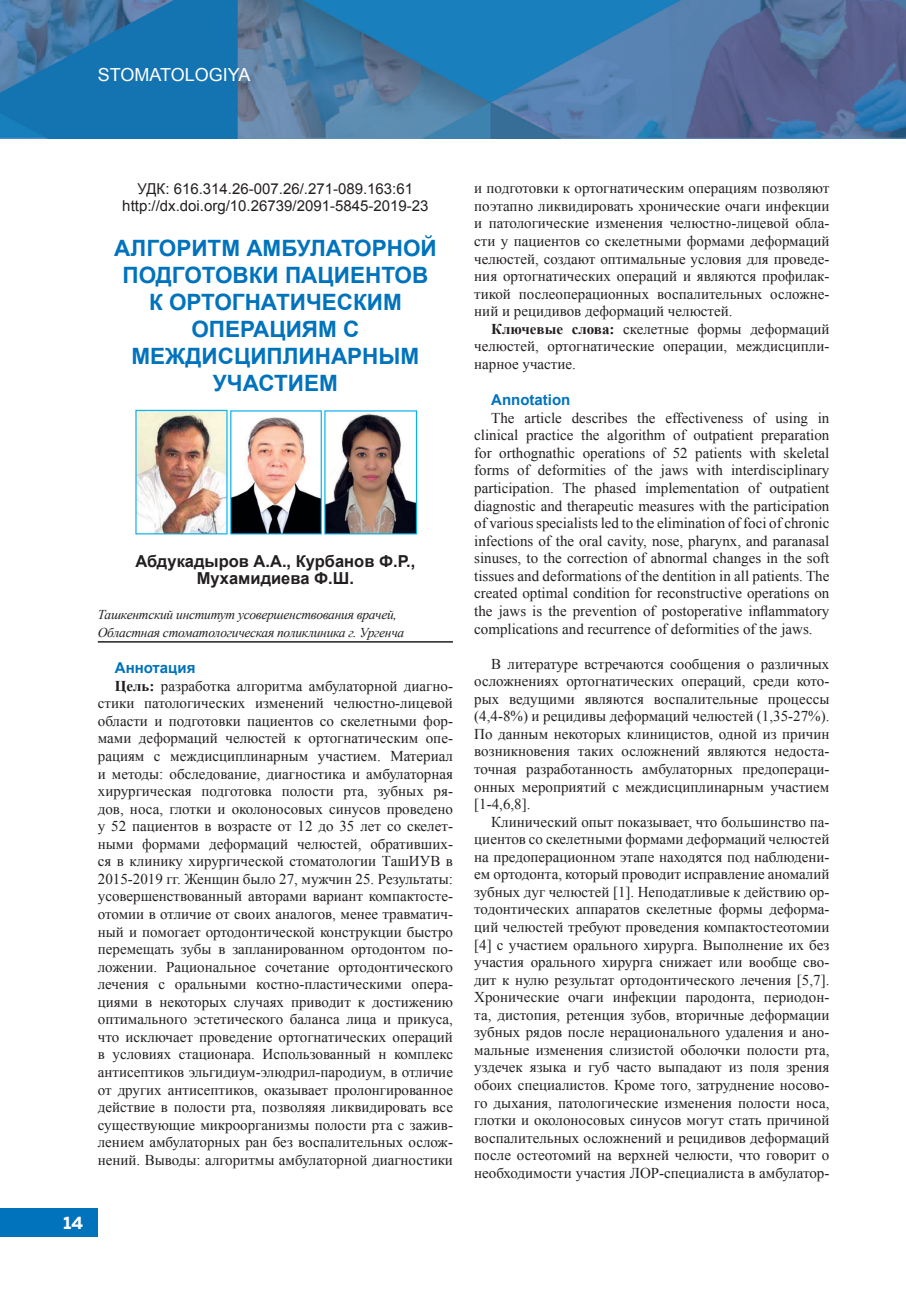
<style>
.page{position:relative;width:906px;height:1289px;background:#fff}
.page>*{position:absolute;margin:0;border:0;box-sizing:border-box;transform-origin:0 0}
.t1{font:700 22.5px/27px "Arial";color:#0073bc;text-align:center}
.t2{font:18px "Arial";color:#fff}
.t3{font:700 18px "Muller";color:#fff}
.t4{font:700 16.5px/17.5px "Arial";color:#231f20;text-align:center}
.t5{font:15px/17.5px "Times New Roman";color:#231f20;text-align:justify}
.t6{font:15px/17.5px "Arial";color:#231f20;text-align:center}
.t7{font:700 15px "Arial";color:#0073bc}
.t8{font:italic 13.5px/17.5px "Times New Roman";letter-spacing:-.02em;color:#231f20}
.s1{font-weight:700}
</style>
<div class="page">
<img style="left:0;top:0;width:906px;height:138px">
<div style="left:0;top:1208px;width:98px;height:28px;background:#0073bc"></div>
<hr style="left:98px;top:641px;width:355px;height:1px;background:#231f20">
<img style="left:135px;top:409px;width:283px;height:126px">
<p class="t2" style="left:98px;top:63px;width:154px">STOMATOLOGIYA</p>
<p class="t6" style="left:122px;top:180px;width:308px">УДК: 616.314.26-007.26/.271-089.163:61 http://dx.doi.org/10.26739/2091-5845-2019-23</p>
<h1 class="t1" style="left:114px;top:235px;width:324px">АЛГОРИТМ АМБУЛАТОРНОЙ<br>ПОДГОТОВКИ ПАЦИЕНТОВ<br>К ОРТОГНАТИЧЕСКИМ<br>ОПЕРАЦИЯМ С<br>МЕЖДИСЦИПЛИНАРНЫМ<br>УЧАСТИЕМ</h1>
<p class="t4" style="left:135px;top:552px;width:282px">Абдукадыров А.А., Курбанов Ф.Р.,<br>Мухамидиева Ф.Ш.</p>
<p class="t8" style="left:98px;top:605px;width:308px">Ташкентский институт усовершенствования врачей,<br>Областная стоматологическая поликлиника г. Ургенча</p>
<p class="t7" style="left:115px;top:658px;width:82px">Аннотация</p>
<p class="t5" style="left:98px;top:676px;width:357px;text-indent:17px"><span class="s1">Цель:</span> разработка алгоритма амбулаторной диагно&shy;стики патологических изменений челюстно-лицевой области и подготовки пациентов со скелетными фор&shy;мами деформаций челюстей к ортогнатическим опе&shy;рациям с междисциплинарным участием. Материал и методы: обследование, диагностика и амбулаторная хирургическая подготовка полости рта, зубных ря&shy;дов, носа, глотки и околоносовых синусов проведено у 52 пациентов в возрасте от 12 до 35 лет со скелет&shy;ными формами деформаций челюстей, обративших&shy;ся в клинику хирургической стоматологии ТашИУВ в 2015-2019 гг. Женщин было 27, мужчин 25. Результаты: усовершенствованный авторами вариант компактосте&shy;отомии в отличие от своих аналогов, менее травматич&shy;ный и помогает ортодонтической конструкции быстро перемещать зубы в запланированном ортодонтом по&shy;ложении. Рациональное сочетание ортодонтического лечения с оральными костно-пластическими опера&shy;циями в некоторых случаях приводит к достижению оптимального эстетического баланса лица и прикуса, что исключает проведение ортогнатических операций в условиях стационара. Использованный н комплекс антисептиков эльгидиум-элюдрил-пародиум, в отличие от других антисептиков, оказывает пролонгированное действие в полости рта, позволяяя ликвидировать все существующие микроорганизмы полости рта с зажив&shy;лением амбулаторных ран без воспалительных ослож&shy;нений. Выводы: алгоритмы амбулаторной диагностики</p>
<p class="t3" style="left:63px;top:1210px;width:22px">14</p>
<p class="t5" style="left:474px;top:179px;width:357px">и подготовки к ортогнатическим операциям позволяют поэтапно ликвидировать хронические очаги инфекции и патологические изменения челюстно-лицевой обла&shy;сти у пациентов со скелетными формами деформаций челюстей, создают оптимальные условия для проведе&shy;ния ортогнатических операций и являются профилак&shy;тикой послеоперационных воспалительных осложне&shy;ний и рецидивов деформаций челюстей.</p>
<p class="t5" style="left:474px;top:320px;width:357px;text-indent:17px"><span class="s1">Ключевые слова:</span> скелетные формы деформаций челюстей, ортогнатические операции, междисципли&shy;нарное участие.</p>
<p class="t7" style="left:491px;top:390px;width:81px">Annotation</p>
<p class="t5" style="left:474px;top:409px;width:357px;text-indent:17px">The article describes the effectiveness of using in clinical practice the algorithm of outpatient preparation for orthognathic operations of 52 patients with skeletal forms of deformities of the jaws with interdisciplinary participation. The phased implementation of outpatient diagnostic and therapeutic measures with the participation of various specialists led to the elimination of foci of chronic infections of the oral cavity, nose, pharynx, and paranasal sinuses, to the correction of abnormal changes in the soft tissues and deformations of the dentition in all patients. The created optimal condition for reconstructive operations on the jaws is the prevention of postoperative inflammatory complications and recurrence of deformities of the jaws.</p>
<p class="t5" style="left:474px;top:654px;width:357px;text-indent:17px">В литературе встречаются сообщения о различных осложнениях ортогнатических операций, среди кото&shy;рых ведущими являются воспалительные процессы (4,4-8%) и рецидивы деформаций челюстей (1,35-27%).<br>По данным некоторых клиницистов, одной из причин возникновения таких осложнений являются недоста&shy;точная разработанность амбулаторных предопераци&shy;онных мероприятий с междисциплинарным участием [1-4,6,8].</p>
<p class="t5" style="left:474px;top:812px;width:357px;text-indent:17px">Клинический опыт показывает, что большинство па&shy;циентов со скелетными формами деформаций челюстей на предоперационном этапе находятся под наблюдени&shy;ем ортодонта, который проводит исправление аномалий зубных дуг челюстей [1]. Неподатливые к действию ор&shy;тодонтических аппаратов скелетные формы деформа&shy;ций челюстей требуют проведения компактостеотомии [4] с участием орального хирурга. Выполнение их без участия орального хирурга снижает или вообще сво&shy;дит к нулю результат ортодонтического лечения [5,7].<br>Хронические очаги инфекции пародонта, периодон&shy;та, дистопия, ретенция зубов, вторичные деформации зубных рядов после нерационального удаления и ано&shy;мальные изменения слизистой оболочки полости рта, уздечек языка и губ часто выпадают из поля зрения обоих специалистов. Кроме того, затруднение носово&shy;го дыхания, патологические изменения полости носа, глотки и околоносовых синусов могут стать причиной воспалительных осложнений и рецидивов деформаций после остеотомий на верхней челюсти, что говорит о необходимости участия ЛОР-специалиста в амбулатор-</p>
</div>
